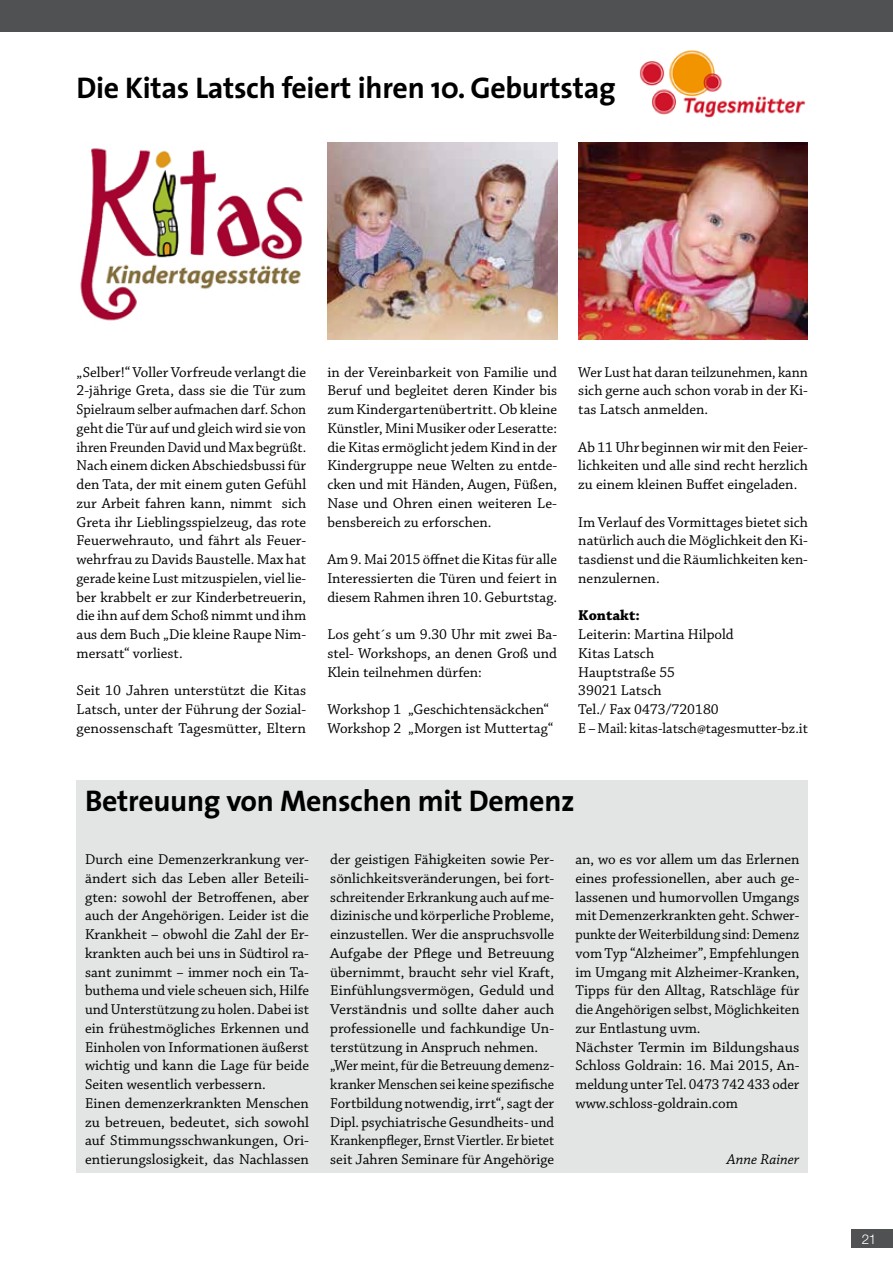
<style>
.page{position:relative;width:893px;height:1263px;background:#fff}
.page>*{position:absolute;margin:0;border:0;box-sizing:border-box;transform-origin:0 0}
.t1{font:700 30px "The Sans";letter-spacing:-.01em;color:#000}
.t2{font:15px/18.8px "Chaparral Pro";color:#000;text-align:justify}
.t3{font:15px/18.8px "Chaparral Pro";color:#000;text-align:justify;scale:.96 1}
.t4{font:italic 15px "Chaparral Pro";color:#000}
.t5{font:700 15px "Chaparral Pro";color:#000}
.t6{font:300 13.5px "Helvetica Neue";color:#fff}
</style>
<div class="page">
<div style="left:851px;top:1229px;width:42px;height:19px;background:#505153"></div>
<div style="left:0;top:0;width:893px;height:31px;background:#505153"></div>
<img style="left:327px;top:142px;width:230px;height:197px">
<img style="left:578px;top:142px;width:230px;height:197px">
<img style="left:80px;top:148px;width:223px;height:173px">
<img style="left:639px;top:50px;width:166px;height:67px">
<div style="left:77px;top:780px;width:731px;height:393px;background:#e3e4e4"></div>
<h1 class="t1" style="left:77px;top:63px;width:541px">Die Kitas Latsch feiert ihren 10. Geburtstag</h1>
<p class="t2" style="left:77px;top:363px;width:231px">„Selber!“ Voller Vorfreude verlangt die 2-jährige Greta, dass sie die Tür zum Spielraum selber aufmachen darf. Schon geht die Tür auf und gleich wird sie von ihren Freunden David und Max begrüßt.<br>Nach einem dicken Abschiedsbussi für den Tata, der mit einem guten Gefühl zur Arbeit fahren kann, nimmt sich Greta ihr Lieblingsspielzeug, das rote Feuerwehrauto, und fährt als Feuer&shy;wehrfrau zu Davids Baustelle. Max hat gerade keine Lust mitzuspielen, viel lie&shy;ber krabbelt er zur Kinderbetreuerin, die ihn auf dem Schoß nimmt und ihm aus dem Buch „Die kleine Raupe Nim&shy;mersatt“ vorliest.</p>
<p class="t2" style="left:77px;top:682px;width:231px">Seit 10 Jahren unterstützt die Kitas Latsch, unter der Führung der Sozial&shy;genossenschaft Tagesmütter, Eltern</p>
<p class="t2" style="left:327px;top:363px;width:231px">in der Vereinbarkeit von Familie und Beruf und begleitet deren Kinder bis zum Kindergartenübertritt. Ob kleine Künstler, Mini Musiker oder Leseratte: die Kitas ermöglicht jedem Kind in der Kindergruppe neue Welten zu entde&shy;cken und mit Händen, Augen, Füßen, Nase und Ohren einen weiteren Le&shy;bensbereich zu erforschen.</p>
<p class="t2" style="left:327px;top:551px;width:231px">Am 9. Mai 2015 öffnet die Kitas für alle Interessierten die Türen und feiert in diesem Rahmen ihren 10. Geburtstag.</p>
<p class="t2" style="left:327px;top:626px;width:231px">Los geht´s um 9.30 Uhr mit zwei Ba&shy;stel- Workshops, an denen Groß und Klein teilnehmen dürfen:</p>
<p class="t2" style="left:327px;top:701px;width:227px">Workshop 1 „Geschichtensäckchen“<br>Workshop 2 „Morgen ist Muttertag“</p>
<p class="t3" style="left:578px;top:363px;width:241px">Wer Lust hat daran teilzunehmen, kann sich gerne auch schon vorab in der Ki&shy;tas Latsch anmelden.</p>
<p class="t2" style="left:578px;top:438px;width:231px">Ab 11 Uhr beginnen wir mit den Feier&shy;lichkeiten und alle sind recht herzlich zu einem kleinen Buffet eingeladen.</p>
<p class="t2" style="left:578px;top:513px;width:231px">Im Verlauf des Vormittages bietet sich natürlich auch die Möglichkeit den Ki&shy;tasdienst und die Räumlichkeiten ken&shy;nenzulernen.</p>
<p class="t5" style="left:578px;top:607px;width:63px">Kontakt:</p>
<p class="t2" style="left:578px;top:626px;width:231px;text-align:left">Leiterin: Martina Hilpold<br>Kitas Latsch<br>Hauptstraße 55<br>39021 Latsch<br>Tel./ Fax 0473/720180<br>E – Mail: kitas-latsch@tagesmutter-bz.it</p>
<h1 class="t1" style="left:85px;top:775px;width:491px">Betreuung von Menschen mit Demenz</h1>
<p class="t2" style="left:85px;top:851px;width:225px;text-align:left">Durch eine Demenzerkrankung ver&shy;ändert sich das Leben aller Beteili&shy;gten: sowohl der Betroffenen, aber auch der Angehörigen. Leider ist die Krankheit – obwohl die Zahl der Er&shy;krankten auch bei uns in Südtirol ra&shy;sant zunimmt − immer noch ein Ta&shy;buthema und viele scheuen sich, Hilfe und Unterstützung zu holen. Dabei ist ein frühestmögliches Erkennen und Einholen von Informationen äußerst wichtig und kann die Lage für beide Seiten wesentlich verbessern.<br>Einen demenzerkrankten Menschen zu betreuen, bedeutet, sich sowohl auf Stimmungsschwankungen, Ori&shy;entierungslosigkeit, das Nachlassen</p>
<p class="t2" style="left:330px;top:851px;width:225px;text-align:left">der geistigen Fähigkeiten sowie Per&shy;sönlichkeitsveränderungen, bei fort&shy;schreitender Erkrankung auch auf me&shy;dizinische und körperliche Probleme, einzustellen. Wer die anspruchsvolle Aufgabe der Pflege und Betreuung übernimmt, braucht sehr viel Kraft, Einfühlungsvermögen, Geduld und Verständnis und sollte daher auch professionelle und fachkundige Un&shy;terstützung in Anspruch nehmen. „Wer meint, für die Betreuung demenz&shy;kranker Menschen sei keine spezifische Fortbildung notwendig, irrt“, sagt der Dipl. psychiatrische Gesundheits- und Krankenpfleger, Ernst Viertler. Er bietet seit Jahren Seminare für Angehörige</p>
<p class="t2" style="left:575px;top:851px;width:226px;text-align:left">an, wo es vor allem um das Erlernen eines professionellen, aber auch ge&shy;lassenen und humorvollen Umgangs mit Demenzerkrankten geht. Schwer&shy;punkte der Weiterbildung sind: Demenz vom Typ “Alzheimer”, Empfehlungen im Umgang mit Alzheimer-Kranken, Tipps für den Alltag, Ratschläge für die Angehörigen selbst, Möglichkeiten zur Entlastung uvm.<br>Nächster Termin im Bildungshaus Schloss Goldrain: 16. Mai 2015, An&shy;meldung unter Tel. 0473 742 433 oder www.schloss-goldrain.com</p>
<p class="t4" style="left:727px;top:1151px;width:74px">Anne Rainer</p>
<p class="t6" style="left:862px;top:1230px;width:16px">21</p>
</div>
